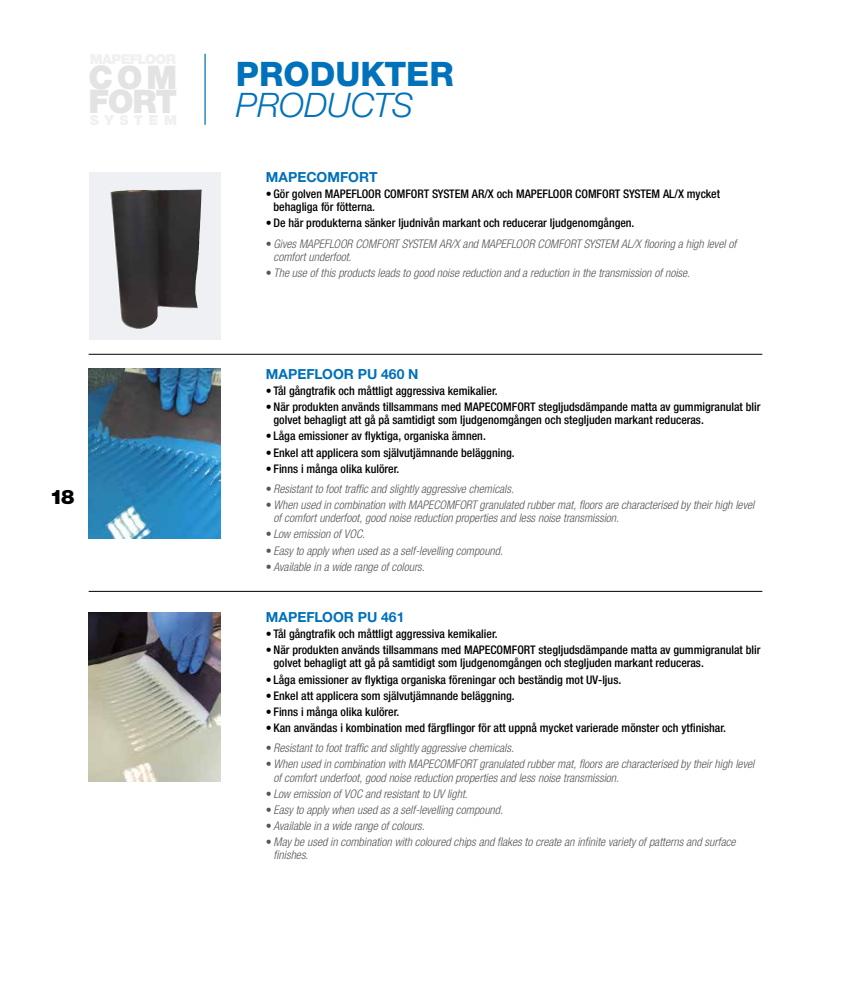
<style>
.page{position:relative;width:851px;height:993px;background:#fff}
.page>*{position:absolute;margin:0;border:0;box-sizing:border-box;transform-origin:0 0}
.t1{font:800 33.75px "Helvetica Neue LTW1 G";color:#0072bb}
.t2{font:italic 300 33.75px "Helvetica Neue LTW1 G";color:#0072bb}
.t3{font:900 32.5px/24.8px "Helvetica Neue LTW1 G";letter-spacing:-.04em;color:#e3e3e3}
.t4{font:900 20px "Helvetica Neue LTW1 G";color:#000}
.t5{font:700 13.88px "Helvetica Neue LTW1 G";color:#0070ba}
.t6{font:italic 300 condensed 11.88px/13.1px "Helvetica Neue LTW1 G";color:#575756}
.t7{font:500 condensed 11.88px/13.1px "Helvetica Neue LTW1 G";color:#000}
.s1{font-style:normal}
</style>
<div class="page">
<hr style="left:204px;top:54px;width:2px;height:71px;background:#0072bb">
<img style="left:89px;top:612px;width:131px;height:169px">
<img style="left:89px;top:369px;width:131px;height:169px">
<hr style="left:89px;top:591px;width:673px;height:1px;background:#000">
<hr style="left:89px;top:354px;width:673px;height:1px;background:#000">
<div style="left:89px;top:172px;width:131px;height:167px;background:#eff0f3"></div>
<img style="left:110px;top:189px;width:89px;height:133px">
<h2 class="t3" style="left:89px;top:65px;width:90px">COM<br>FORT</h2>
<h3 class="t4" style="left:50px;top:484px;width:26px">18</h3>
<h1 class="t1" style="left:236px;top:54px;width:219px">PRODUKTER</h1>
<h1 class="t2" style="left:236px;top:84px;width:179px">PRODUCTS</h1>
<p class="t5" style="left:266px;top:168px;width:113px">MAPECOMFORT</p>
<p class="t7" style="left:273px;top:187px;width:448px;text-indent:-8px">• Gör golven MAPEFLOOR COMFORT SYSTEM AR/X och MAPEFLOOR COMFORT SYSTEM AL/X mycket behagliga för fötterna.</p>
<p class="t7" style="left:266px;top:216px;width:370px">•De här produkterna sänker ljudnivån markant och reducerar ljudgenomgången.</p>
<p class="t6" style="left:273px;top:237px;width:464px;text-indent:-8px"><span class="s1">•</span> Gives MAPEFLOOR COMFORT SYSTEM AR/X and MAPEFLOOR COMFORT SYSTEM AL/X flooring a high level of comfort underfoot.</p>
<p class="t6" style="left:266px;top:266px;width:425px"><span class="s1">•</span> The use of this products leads to good noise reduction and a reduction in the transmission of noise.</p>
<p class="t5" style="left:266px;top:365px;width:154px">MAPEFLOOR PU 460 N</p>
<p class="t7" style="left:266px;top:384px;width:233px">• Tål gångtrafik och måttligt aggressiva kemikalier.</p>
<p class="t7" style="left:273px;top:400px;width:488px;text-indent:-8px">•När produkten används tillsammans med MAPECOMFORT stegljudsdämpande matta av gummigranulat blir golvet behagligt att gå på samtidigt som ljudgenomgången och stegljuden markant reduceras.</p>
<p class="t7" style="left:266px;top:429px;width:221px">• Låga emissioner av flyktiga, organiska ämnen.</p>
<p class="t7" style="left:266px;top:445px;width:250px">• Enkel att applicera som självutjämnande beläggning.</p>
<p class="t7" style="left:266px;top:462px;width:135px">• Finns i många olika kulörer.</p>
<p class="t6" style="left:266px;top:482px;width:249px"><span class="s1">•</span> Resistant to foot traffic and slightly aggressive chemicals.</p>
<p class="t6" style="left:273px;top:498px;width:482px;text-indent:-8px"><span class="s1">•</span>When used in combination with MAPECOMFORT granulated rubber mat, floors are characterised by their high level of comfort underfoot, good noise reduction properties and less noise transmission.</p>
<p class="t6" style="left:266px;top:527px;width:101px"><span class="s1">•</span> Low emission of VOC.</p>
<p class="t6" style="left:266px;top:543px;width:238px"><span class="s1">•</span> Easy to apply when used as a self-levelling compound.</p>
<p class="t6" style="left:266px;top:560px;width:160px"><span class="s1">•</span> Available in a wide range of colours.</p>
<p class="t5" style="left:266px;top:608px;width:140px">MAPEFLOOR PU 461</p>
<p class="t7" style="left:266px;top:627px;width:233px">• Tål gångtrafik och måttligt aggressiva kemikalier.</p>
<p class="t7" style="left:273px;top:643px;width:488px;text-indent:-8px">•När produkten används tillsammans med MAPECOMFORT stegljudsdämpande matta av gummigranulat blir golvet behagligt att gå på samtidigt som ljudgenomgången och stegljuden markant reduceras.</p>
<p class="t7" style="left:266px;top:672px;width:357px">• Låga emissioner av flyktiga organiska föreningar och beständig mot UV-ljus.</p>
<p class="t7" style="left:266px;top:688px;width:250px">• Enkel att applicera som självutjämnande beläggning.</p>
<p class="t7" style="left:266px;top:704px;width:135px">• Finns i många olika kulörer.</p>
<p class="t7" style="left:266px;top:721px;width:461px">• Kan användas i kombination med färgflingor för att uppnå mycket varierade mönster och ytfinishar.</p>
<p class="t6" style="left:266px;top:741px;width:249px"><span class="s1">•</span> Resistant to foot traffic and slightly aggressive chemicals.</p>
<p class="t6" style="left:273px;top:757px;width:482px;text-indent:-8px"><span class="s1">•</span>When used in combination with MAPECOMFORT granulated rubber mat, floors are characterised by their high level of comfort underfoot, good noise reduction properties and less noise transmission.</p>
<p class="t6" style="left:266px;top:786px;width:203px"><span class="s1">•</span> Low emission of VOC and resistant to UV light.</p>
<p class="t6" style="left:266px;top:803px;width:238px"><span class="s1">•</span> Easy to apply when used as a self-levelling compound.</p>
<p class="t6" style="left:266px;top:819px;width:160px"><span class="s1">•</span> Available in a wide range of colours.</p>
<p class="t6" style="left:273px;top:835px;width:463px;text-indent:-8px"><span class="s1">•</span>May be used in combination with coloured chips and flakes to create an infinite variety of patterns and surface finishes.</p>
</div>
